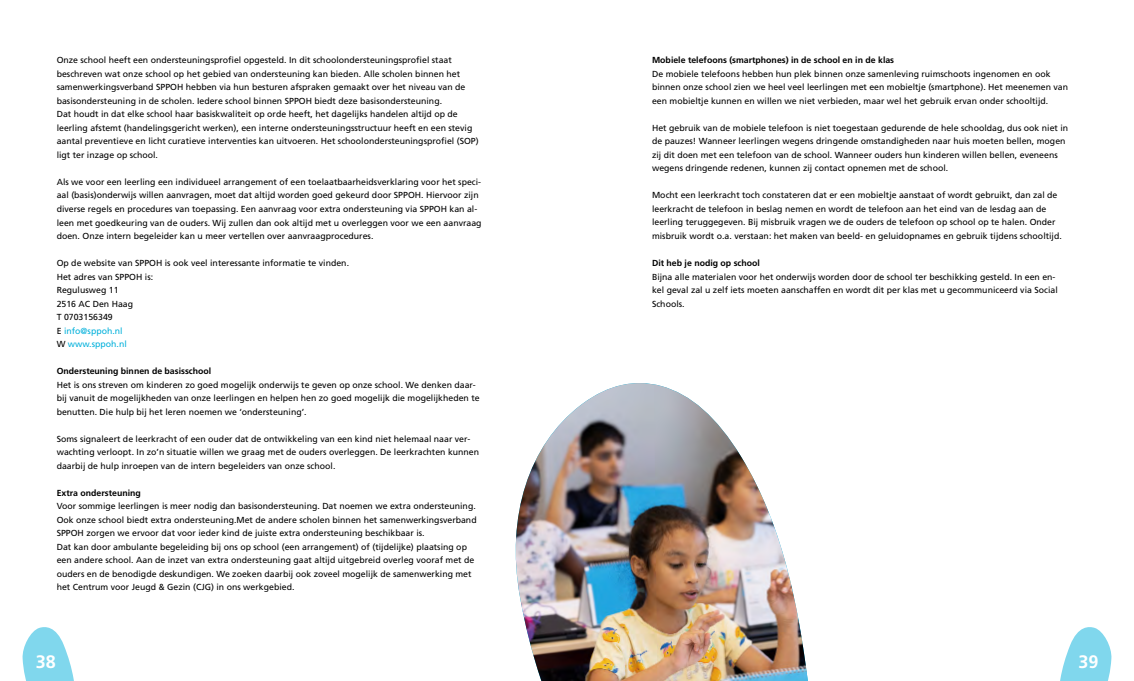
<style>
.page{position:relative;width:1134px;height:681px;background:#fff}
.page>*{position:absolute;margin:0;border:0;box-sizing:border-box;transform-origin:0 0}
.t1{font:700 18px "Frutiger LT Std";color:#fff}
.t2{font:8.8px/13.5px "Frutiger LT Std";color:#000}
.t3{font:700 8.8px "Frutiger LT Std";color:#000}
.s1{color:#00b0db}
</style>
<div class="page">
<img style="left:515px;top:383px;width:293px;height:297px">
<svg style="left:22px;top:627px;width:52px;height:53px"></svg>
<svg style="left:1060px;top:627px;width:52px;height:53px"></svg>
<p class="t2" style="left:57px;top:54px;width:423px">Onze school heeft een ondersteuningsprofiel opgesteld. In dit schoolondersteuningsprofiel staat beschreven wat onze school op het gebied van ondersteuning kan bieden. Alle scholen binnen het samenwerkingsverband SPPOH hebben via hun besturen afspraken gemaakt over het niveau van de basisondersteuning in de scholen. Iedere school binnen SPPOH biedt deze basisondersteuning.<br>Dat houdt in dat elke school haar basiskwaliteit op orde heeft, het dagelijks handelen altijd op de leerling afstemt (handelingsgericht werken), een interne ondersteuningsstructuur heeft en een stevig aantal preventieve en licht curatieve interventies kan uitvoeren. Het schoolondersteuningsprofiel (SOP) ligt ter inzage op school.</p>
<p class="t2" style="left:57px;top:175px;width:426px">Als we voor een leerling een individueel arrangement of een toelaatbaarheidsverklaring voor het speci&shy;aal (basis)onderwijs willen aanvragen, moet dat altijd worden goed gekeurd door SPPOH. Hiervoor zijn diverse regels en procedures van toepassing. Een aanvraag voor extra ondersteuning via SPPOH kan al&shy;leen met goedkeuring van de ouders. Wij zullen dan ook altijd met u overleggen voor we een aanvraag doen. Onze intern begeleider kan u meer vertellen over aanvraagprocedures.</p>
<p class="t2" style="left:57px;top:256px;width:294px">Op de website van SPPOH is ook veel interessante informatie te vinden.<br>Het adres van SPPOH is:<br>Regulusweg 11<br>2516 AC Den Haag<br>T 0703156349<br>E <span class="s1">info@sppoh.nl<br></span>W <span class="s1">www.sppoh.nl</span></p>
<p class="t3" style="left:57px;top:366px;width:156px">Ondersteuning binnen de basisschool</p>
<p class="t2" style="left:57px;top:378px;width:424px">Het is ons streven om kinderen zo goed mogelijk onderwijs te geven op onze school. We denken daar&shy;bij vanuit de mogelijkheden van onze leerlingen en helpen hen zo goed mogelijk die mogelijkheden te benutten. Die hulp bij het leren noemen we ‘ondersteuning’.</p>
<p class="t2" style="left:57px;top:432px;width:424px">Soms signaleert de leerkracht of een ouder dat de ontwikkeling van een kind niet helemaal naar ver&shy;wachting verloopt. In zo’n situatie willen we graag met de ouders overleggen. De leerkrachten kunnen daarbij de hulp inroepen van de intern begeleiders van onze school.</p>
<p class="t3" style="left:57px;top:487px;width:86px">Extra ondersteuning</p>
<p class="t2" style="left:57px;top:499px;width:421px">Voor sommige leerlingen is meer nodig dan basisondersteuning. Dat noemen we extra ondersteuning.<br>Ook onze school biedt extra ondersteuning.Met de andere scholen binnen het samenwerkingsverband SPPOH zorgen we ervoor dat voor ieder kind de juiste extra ondersteuning beschikbaar is.<br>Dat kan door ambulante begeleiding bij ons op school (een arrangement) of (tijdelijke) plaatsing op een andere school. Aan de inzet van extra ondersteuning gaat altijd uitgebreid overleg vooraf met de ouders en de benodigde deskundigen. We zoeken daarbij ook zoveel mogelijk de samenwerking met het Centrum voor Jeugd &amp; Gezin (CJG) in ons werkgebied.</p>
<p class="t3" style="left:652px;top:55px;width:244px">Mobiele telefoons (smartphones) in de school en in de klas</p>
<p class="t2" style="left:652px;top:67px;width:418px">De mobiele telefoons hebben hun plek binnen onze samenleving ruimschoots ingenomen en ook binnen onze school zien we heel veel leerlingen met een mobieltje (smartphone). Het meenemen van een mobieltje kunnen en willen we niet verbieden, maar wel het gebruik ervan onder schooltijd.</p>
<p class="t2" style="left:652px;top:121px;width:418px">Het gebruik van de mobiele telefoon is niet toegestaan gedurende de hele schooldag, dus ook niet in de pauzes! Wanneer leerlingen wegens dringende omstandigheden naar huis moeten bellen, mogen zij dit doen met een telefoon van de school. Wanneer ouders hun kinderen willen bellen, eveneens wegens dringende redenen, kunnen zij contact opnemen met de school.</p>
<p class="t2" style="left:652px;top:189px;width:411px">Mocht een leerkracht toch constateren dat er een mobieltje aanstaat of wordt gebruikt, dan zal de leerkracht de telefoon in beslag nemen en wordt de telefoon aan het eind van de lesdag aan de leerling teruggegeven. Bij misbruik vragen we de ouders de telefoon op school op te halen. Onder misbruik wordt o.a. verstaan: het maken van beeld- en geluidopnames en gebruik tijdens schooltijd.</p>
<p class="t3" style="left:652px;top:258px;width:109px">Dit heb je nodig op school</p>
<p class="t2" style="left:652px;top:270px;width:407px">Bijna alle materialen voor het onderwijs worden door de school ter beschikking gesteld. In een en&shy;kel geval zal u zelf iets moeten aanschaffen en wordt dit per klas met u gecommuniceerd via Social<br>Schools.</p>
<h1 class="t1" style="left:36px;top:650px;width:21px">38</h1>
<h1 class="t1" style="left:1078px;top:650px;width:21px">39</h1>
</div>
